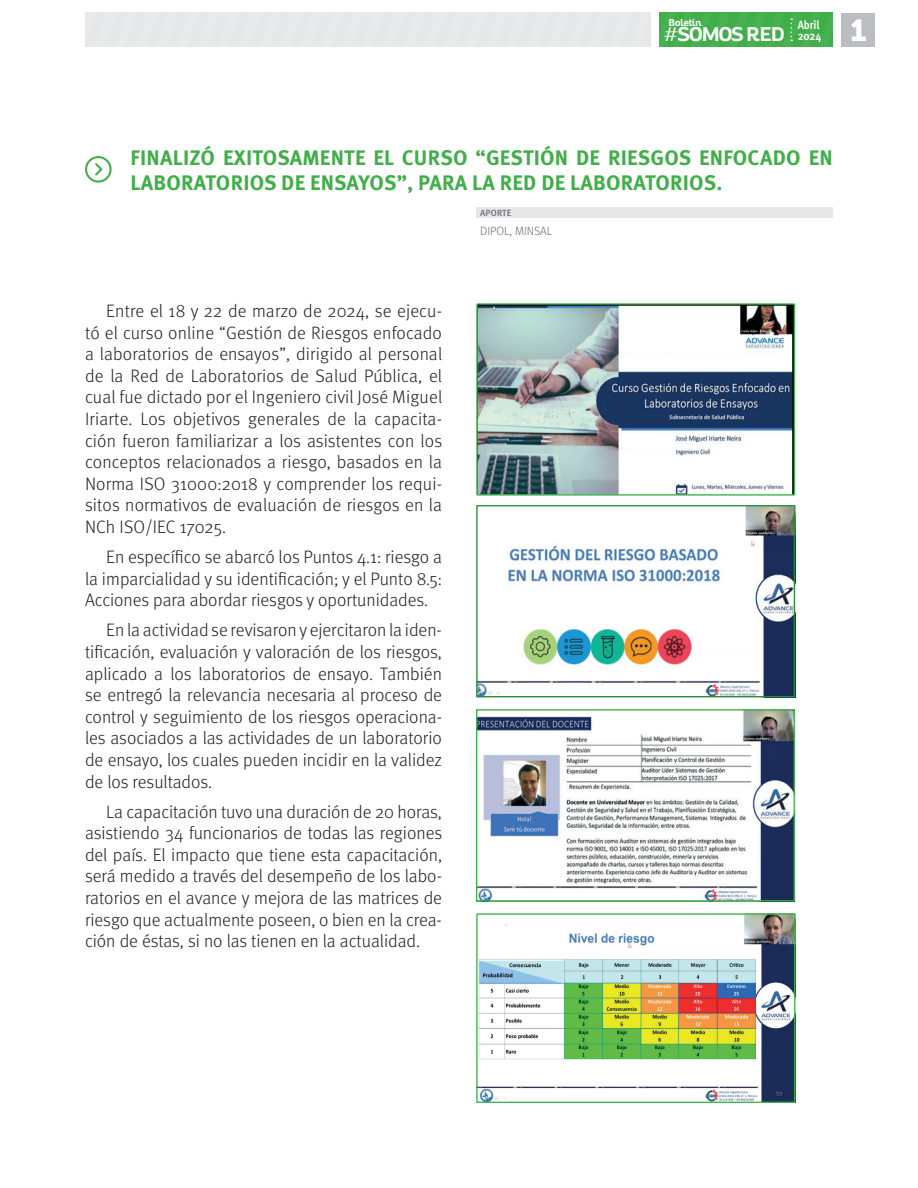
<style>
.page{position:relative;width:918px;height:1188px;background:#fff}
.page>*{position:absolute;margin:0;border:0;box-sizing:border-box;transform-origin:0 0}
.t1{font:30px "Museo Sans 900";color:#fff}
.t2{font:700 21px/25.2px "Meta Pro";letter-spacing:.01em;color:#40ae49}
.t3{font:700 19.2px "Altair";letter-spacing:-.04em;color:#fff}
.t4{font:300 18px/21.6px "Meta Pro";color:#231f20;text-align:justify}
.t5{font:300 12px "Meta Pro";color:#6c6d70}
.t6{font:700 condensed 12px/10.5px "Meta Pro";color:#fff}
.t7{font:700 9.6px "Altair";color:#fff}
.t8{font:500 9px "Meta Pro";letter-spacing:.01em;color:#6c6d70}
.s1{font-weight:300}
</style>
<div class="page">
<div style="left:659px;top:13px;width:174px;height:34px;background:#42af4b"></div>
<div style="left:85px;top:13px;width:566px;height:34px;background:#e6e7e9"></div>
<div style="left:841px;top:13px;width:34px;height:34px;background:#bcbdc0"></div>
<svg style="left:85px;top:156px;width:27px;height:27px"></svg>
<div style="left:476px;top:207px;width:357px;height:10px;background:#e6e7e9"></div>
<img style="left:478px;top:915px;width:315px;height:186px">
<div style="left:476px;top:913px;width:319px;height:190px;border:1px solid #3ab54a"></div>
<img style="left:478px;top:305px;width:315px;height:189px">
<div style="left:476px;top:303px;width:319px;height:193px;border:1px solid #3ab54a"></div>
<img style="left:478px;top:507px;width:315px;height:188px">
<div style="left:476px;top:505px;width:319px;height:192px;border:1px solid #269039"></div>
<img style="left:478px;top:711px;width:315px;height:188px">
<div style="left:476px;top:709px;width:319px;height:192px;border:1px solid #3ab54a"></div>
<p class="t7" style="left:669px;top:16px;width:34px">Boletín</p>
<p class="t3" style="left:663px;top:22px;width:123px"><span class="s1">#</span>SOMOS RED</p>
<h1 class="t1" style="left:850px;top:13px;width:18px">1</h1>
<p class="t6" style="left:798px;top:19px;width:25px">Abril<br>2024</p>
<p class="t2" style="left:131px;top:143px;width:704px">FINALIZÓ EXITOSAMENTE EL CURSO “GESTIÓN DE RIESGOS ENFOCADO EN<br>LABORATORIOS DE ENSAYOS”, PARA LA RED DE LABORATORIOS.</p>
<p class="t8" style="left:480px;top:205px;width:33px">APORTE</p>
<p class="t4" style="left:85px;top:299px;width:359px;text-indent:21px">Entre el 18 y 22 de marzo de 2024, se ejecu&shy;tó el curso online “Gestión de Riesgos enfocado a laboratorios de ensayos”, dirigido al personal de la Red de Laboratorios de Salud Pública, el cual fue dictado por el Ingeniero civil José Miguel Iriarte. Los objetivos generales de la capacita&shy;ción fueron familiarizar a los asistentes con los conceptos relacionados a riesgo, basados en la Norma ISO 31000:2018 y comprender los requi&shy;sitos normativos de evaluación de riesgos en la NCh ISO/IEC 17025.</p>
<p class="t4" style="left:85px;top:545px;width:358px;text-indent:21px">En específico se abarcó los Puntos 4.1: riesgo a la imparcialidad y su identificación; y el Punto 8.5:<br>Acciones para abordar riesgos y oportunidades.</p>
<p class="t4" style="left:85px;top:618px;width:359px;text-indent:21px">En la actividad se revisaron y ejercitaron la iden&shy;tificación, evaluación y valoración de los riesgos, aplicado a los laboratorios de ensayo. También se entregó la relevancia necesaria al proceso de control y seguimiento de los riesgos operaciona&shy;les asociados a las actividades de un laboratorio de ensayo, los cuales pueden incidir en la validez de los resultados.</p>
<p class="t4" style="left:85px;top:800px;width:359px;text-indent:21px">La capacitación tuvo una duración de 20 horas, asistiendo 34 funcionarios de todas las regiones del país. El impacto que tiene esta capacitación, será medido a través del desempeño de los labo&shy;ratorios en el avance y mejora de las matrices de riesgo que actualmente poseen, o bien en la crea&shy;ción de éstas, si no las tienen en la actualidad.</p>
<p class="t5" style="left:480px;top:222px;width:73px">DIPOL, MINSAL</p>
</div>
